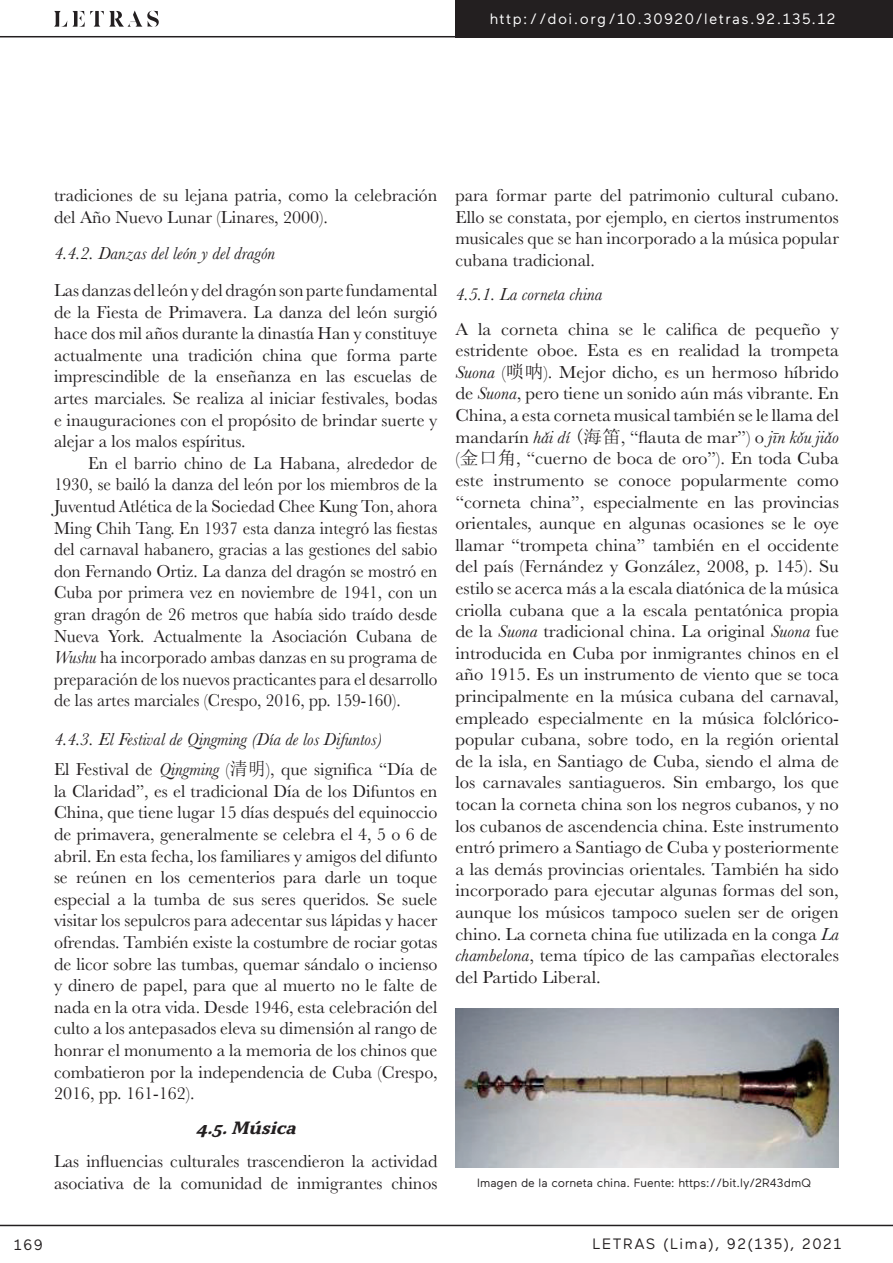
<style>
.page{position:relative;width:893px;height:1263px;background:#fff}
.page>*{position:absolute;margin:0;border:0;box-sizing:border-box;transform-origin:0 0}
.t1{font:18px/21.6px "Baskerville";color:#231f20;text-align:justify}
.t2{font:18px/21.6px "Baskerville";color:#231f20;text-align:justify;scale:1.04 1}
.t3{font:18px/21.6px "Baskerville";color:#231f20;text-align:justify;scale:.96 1}
.t4{font:italic 18px/30.2px "Baskerville";color:#231f20}
.t5{font:italic 700 18px "Kopius";color:#231f20}
.t6{font:15px "Maax";letter-spacing:.1em;color:#fff}
.t7{font:15px "Maax";letter-spacing:.1em;color:#231f20}
.t8{font:12px "Maax";color:#231f20}
.s1{font-style:italic}
.s2{font-style:normal}
.s3{font-family:"Sim Sun";font-style:normal}
.s4{font-family:"Sim Sun"}
</style>
<div class="page">
<div style="left:455px;top:0;width:438px;height:37px;background:#231f20"></div>
<svg style="left:54px;top:11px;width:105px;height:16px"></svg>
<hr style="left:0;top:36px;width:463px;height:1px;background:#231f20">
<hr style="left:0;top:1225px;width:893px;height:1px;background:#231f20">
<img style="left:455px;top:1009px;width:383px;height:158px">
<p class="t6" style="left:490px;top:11px;width:347px">http://doi.org/10.30920/letras.92.135.12</p>
<p class="t1" style="left:54px;top:185px;width:385px">tradiciones de su lejana patria, como la celebración del Año Nuevo Lunar (Linares, 2000).</p>
<p class="t4" style="left:54px;top:238px;width:223px">4.4.2. Danzas del león y del dragón</p>
<p class="t1" style="left:54px;top:280px;width:385px">Las danzas del león y del dragón son parte fundamental de la Fiesta de Primavera. La danza del león surgió hace dos mil años durante la dinastía Han y constituye actualmente una tradición china que forma parte imprescindible de la enseñanza en las escuelas de artes marciales. Se realiza al iniciar festivales, bodas e inauguraciones con el propósito de brindar suerte y alejar a los malos espíritus.</p>
<p class="t3" style="left:54px;top:452px;width:401px;text-indent:34px">En el barrio chino de La Habana, alrededor de 1930, se bailó la danza del león por los miembros de la Juventud Atlética de la Sociedad Chee Kung Ton, ahora Ming Chih Tang. En 1937 esta danza integró las fiestas del carnaval habanero, gracias a las gestiones del sabio don Fernando Ortiz. La danza del dragón se mostró en Cuba por primera vez en noviembre de 1941, con un gran dragón de 26 metros que había sido traído desde Nueva York. Actualmente la Asociación Cubana de <span class="s1">Wushu</span> ha incorporado ambas danzas en su programa de preparación de los nuevos practicantes para el desarrollo de las artes marciales (Crespo, 2016, pp. 159-160).</p>
<p class="t4" style="left:54px;top:724px;width:385px">4.4.3. El Festival de Qingming (Día de los Difuntos)<br><span class="s2">El Festival de</span> Qingming <span class="s2">(</span><span class="s3">清明</span><span class="s2">), que significa “Día de</span></p>
<p class="t1" style="left:54px;top:780px;width:385px">la Claridad”, es el tradicional Día de los Difuntos en China, que tiene lugar 15 días después del equinoccio de primavera, generalmente se celebra el 4, 5 o 6 de abril. En esta fecha, los familiares y amigos del difunto se reúnen en los cementerios para darle un toque especial a la tumba de sus seres queridos. Se suele visitar los sepulcros para adecentar sus lápidas y hacer ofrendas. También existe la costumbre de rociar gotas de licor sobre las tumbas, quemar sándalo o incienso y dinero de papel, para que al muerto no le falte de nada en la otra vida. Desde 1946, esta celebración del culto a los antepasados eleva su dimensión al rango de honrar el monumento a la memoria de los chinos que combatieron por la independencia de Cuba (Crespo, 2016, pp. 161-162).</p>
<p class="t5" style="left:196px;top:1116px;width:107px">4.5.Música</p>
<p class="t1" style="left:54px;top:1151px;width:385px">Las influencias culturales trascendieron la actividad asociativa de la comunidad de inmigrantes chinos</p>
<p class="t1" style="left:455px;top:185px;width:385px">para formar parte del patrimonio cultural cubano.<br>Ello se constata, por ejemplo, en ciertos instrumentos musicales que se han incorporado a la música popular cubana tradicional.</p>
<p class="t4" style="left:455px;top:279px;width:148px">4.5.1. La corneta china</p>
<p class="t2" style="left:455px;top:318px;width:370px">A la corneta china se le califica de pequeño y estridente oboe. Esta es en realidad la trompeta <span class="s1">Suona</span> (<span class="s4">唢呐</span>). Mejor dicho, es un hermoso híbrido de <span class="s1">Suona</span>, pero tiene un sonido aún más vibrante. En China, a esta corneta musical también se le llama del mandarín <span class="s1">hǎi dí</span> <span class="s4">(海笛</span>, “flauta de mar”) o <span class="s1">jīn kǒu jiǎo </span>(<span class="s4">金口角</span>, “cuerno de boca de oro”). En toda Cuba este instrumento se conoce popularmente como “corneta china”, especialmente en las provincias orientales, aunque en algunas ocasiones se le oye llamar “trompeta china” también en el occidente del país (Fernández y González, 2008, p. 145). Su estilo se acerca más a la escala diatónica de la música criolla cubana que a la escala pentatónica propia de la <span class="s1">Suona</span> tradicional china. La original <span class="s1">Suona</span> fue introducida en Cuba por inmigrantes chinos en el año 1915. Es un instrumento de viento que se toca principalmente en la música cubana del carnaval, empleado especialmente en la música folclórico&shy;popular cubana, sobre todo, en la región oriental de la isla, en Santiago de Cuba, siendo el alma de los carnavales santiagueros. Sin embargo, los que tocan la corneta china son los negros cubanos, y no los cubanos de ascendencia china. Este instrumento entró primero a Santiago de Cuba y posteriormente a las demás provincias orientales. También ha sido incorporado para ejecutar algunas formas del son, aunque los músicos tampoco suelen ser de origen chino. La corneta china fue utilizada en la conga <span class="s1">La chambelona</span>, tema típico de las campañas electorales del Partido Liberal.</p>
<p class="t8" style="left:477px;top:1176px;width:335px">Imagen de la corneta china. Fuente: https://bit.ly/2R43dmQ</p>
<p class="t7" style="left:14px;top:1236px;width:31px">169</p>
<p class="t7" style="left:592px;top:1236px;width:250px">LETRAS (Lima), 92(135), 2021</p>
</div>
